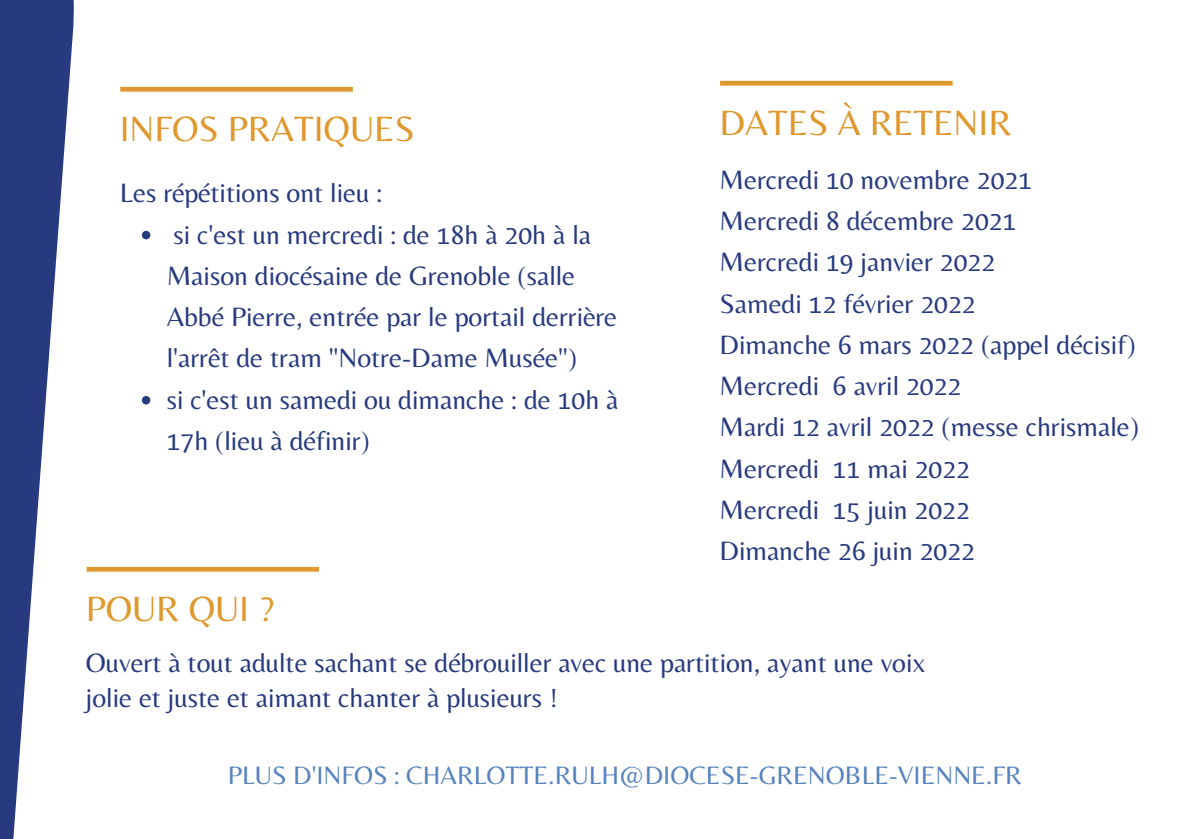
<style>
.page{position:relative;width:1191px;height:839px;background:#fff}
.page>*{position:absolute;margin:0;border:0;box-sizing:border-box;transform-origin:0 0}
.t1{font:36.6px "Belleza";color:#df982d}
.t2{font:27.6px/41.2px "Belleza";color:#283a7f}
.t3{font:26.2px "Belleza";color:#5784bd}
</style>
<div class="page">
<svg style="left:720px;top:81px;width:233px;height:5px"></svg>
<svg style="left:142px;top:231px;width:8px;height:8px"></svg>
<svg style="left:142px;top:396px;width:8px;height:8px"></svg>
<svg style="left:120px;top:87px;width:233px;height:5px"></svg>
<svg style="left:87px;top:567px;width:232px;height:4px"></svg>
<svg style="left:0;top:0;width:74px;height:838px;fill:#283a7f"></svg>
<p class="t1" style="left:120px;top:107px;width:297px">INFOS PRATIQUES</p>
<p class="t2" style="left:120px;top:172px;width:264px">Les répétitions ont lieu :</p>
<p class="t2" style="left:167px;top:213px;width:452px">si c'est un mercredi : de 18h à 20h à la Maison diocésaine de Grenoble (salle Abbé Pierre, entrée par le portail derrière l'arrêt de tram "Notre-Dame Musée")</p>
<p class="t2" style="left:167px;top:378px;width:453px">si c'est un samedi ou dimanche : de 10h à<br>17h (lieu à définir)</p>
<p class="t1" style="left:719px;top:101px;width:294px">DATES À RETENIR</p>
<p class="t2" style="left:719px;top:158px;width:314px">Mercredi 10 novembre 2021</p>
<p class="t2" style="left:719px;top:200px;width:299px">Mercredi 8 décembre 2021</p>
<p class="t2" style="left:719px;top:241px;width:277px">Mercredi 19 janvier 2022</p>
<p class="t2" style="left:719px;top:282px;width:258px">Samedi 12 février 2022</p>
<p class="t2" style="left:719px;top:323px;width:418px">Dimanche 6 mars 2022 (appel décisif)</p>
<p class="t2" style="left:719px;top:365px;width:244px">Mercredi 6 avril 2022</p>
<p class="t2" style="left:719px;top:406px;width:421px">Mardi 12 avril 2022 (messe chrismale)</p>
<p class="t2" style="left:719px;top:447px;width:252px">Mercredi 11 mai 2022</p>
<p class="t2" style="left:719px;top:488px;width:252px">Mercredi 15 juin 2022</p>
<p class="t2" style="left:719px;top:530px;width:257px">Dimanche 26 juin 2022</p>
<p class="t1" style="left:86px;top:587px;width:190px">POUR QUI ?</p>
<p class="t2" style="left:86px;top:645px;width:841px;line-height:35px">Ouvert à tout adulte sachant se débrouiller avec une partition, ayant une voix jolie et juste et aimant chanter à plusieurs !</p>
<p class="t3" style="left:228px;top:760px;width:796px">PLUS D'INFOS : CHARLOTTE.RULH@DIOCESE-GRENOBLE-VIENNE.FR</p>
</div>
